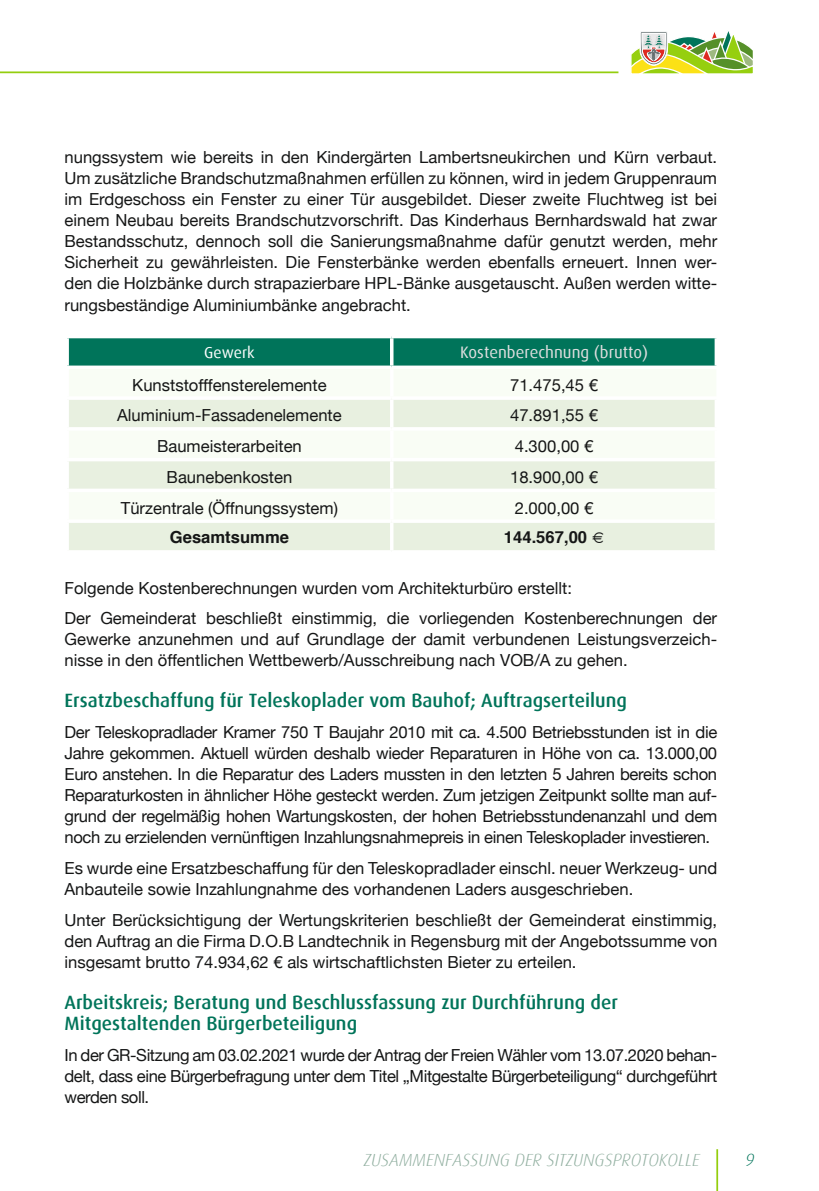
<style>
.page{position:relative;width:819px;height:1191px;background:#fff}
.page>*{position:absolute;margin:0;border:0;box-sizing:border-box;transform-origin:0 0}
.t1{font:500 19.25px/21px "Dax";color:#00745a}
.t2{font:italic 300 17.5px "Dax";color:#91afa0}
.t3{font:italic 300 17.5px "Dax";color:#00745a}
.t4{font:16.62px/21px "Helvetica Neue";color:#151616;text-align:justify}
.t5{font:16.62px "Dax";color:#dfdedf}
.t6{font:700 16.62px "Helvetica";color:#151616}
.t7{font:15.75px "Dax";color:#fff}
</style>
<div class="page">
<hr style="left:716px;top:1149px;width:2px;height:42px;background:#94ce0e">
<svg style="left:631px;top:31px;width:122px;height:43px"></svg>
<svg style="left:0;top:71px;width:619px;height:3px"></svg>
<div style="left:69px;top:338px;width:645px;height:27px;background:#00745a"></div>
<svg style="left:69px;top:400px;width:645px;height:150px;fill:#e8f0e0"></svg>
<svg style="left:67px;top:338px;width:2px;height:27px"></svg>
<hr style="left:390px;top:338px;width:3px;height:27px;background:#fff">
<svg style="left:714px;top:338px;width:3px;height:27px"></svg>
<svg style="left:67px;top:365px;width:325px;height:2px"></svg>
<svg style="left:392px;top:365px;width:325px;height:1px"></svg>
<hr style="left:390px;top:400px;width:3px;height:27px;background:#fff">
<svg style="left:714px;top:400px;width:1px;height:27px"></svg>
<hr style="left:65px;top:427px;width:327px;height:3px;background:#fff">
<hr style="left:392px;top:427px;width:326px;height:3px;background:#fff">
<hr style="left:390px;top:430px;width:3px;height:28px;background:#fff">
<hr style="left:65px;top:458px;width:327px;height:3px;background:#fff">
<hr style="left:392px;top:458px;width:326px;height:3px;background:#fff">
<hr style="left:390px;top:461px;width:3px;height:27px;background:#fff">
<svg style="left:714px;top:461px;width:1px;height:27px"></svg>
<svg style="left:69px;top:488px;width:323px;height:4px"></svg>
<svg style="left:392px;top:488px;width:323px;height:4px"></svg>
<hr style="left:390px;top:492px;width:3px;height:27px;background:#fff">
<hr style="left:65px;top:519px;width:327px;height:4px;background:#fff">
<hr style="left:392px;top:519px;width:326px;height:4px;background:#fff">
<hr style="left:390px;top:523px;width:3px;height:27px;background:#fff">
<svg style="left:714px;top:523px;width:1px;height:27px"></svg>
<p class="t4" style="left:64px;top:148px;width:654px">nungssystem wie bereits in den Kindergärten Lambertsneukirchen und Kürn verbaut.<br>Um zusätzliche Brandschutzmaßnahmen erfüllen zu können, wird in jedem Gruppenraum im Erdgeschoss ein Fenster zu einer Tür ausgebildet. Dieser zweite Fluchtweg ist bei einem Neubau bereits Brandschutzvorschrift. Das Kinderhaus Bernhardswald hat zwar Bestandsschutz, dennoch soll die Sanierungsmaßnahme dafür genutzt werden, mehr Sicherheit zu gewährleisten. Die Fensterbänke werden ebenfalls erneuert. Innen wer&shy;den die Holzbänke durch strapazierbare HPL-Bänke ausgetauscht. Außen werden witte&shy;rungsbeständige Aluminiumbänke angebracht.</p>
<p class="t7" style="left:204px;top:344px;width:52px">Gewerk</p>
<p class="t5" style="left:460px;top:343px;width:190px">Kostenberechnung (brutto)</p>
<p class="t4" style="left:132px;top:375px;width:196px">Kunststofffensterelemente</p>
<p class="t4" style="left:510px;top:375px;width:89px">71.475,45 €</p>
<p class="t4" style="left:117px;top:406px;width:226px">Aluminium-Fassadenelemente</p>
<p class="t4" style="left:510px;top:406px;width:89px">47.891,55 €</p>
<p class="t4" style="left:157px;top:437px;width:146px">Baumeisterarbeiten</p>
<p class="t4" style="left:514px;top:437px;width:80px">4.300,00 €</p>
<p class="t4" style="left:167px;top:467px;width:127px">Baunebenkosten</p>
<p class="t4" style="left:510px;top:467px;width:89px">18.900,00 €</p>
<p class="t4" style="left:121px;top:498px;width:219px">Türzentrale (Öffnungssystem)</p>
<p class="t4" style="left:514px;top:498px;width:80px">2.000,00 €</p>
<p class="t6" style="left:170px;top:522px;width:121px">Gesamtsumme</p>
<p class="t6" style="left:504px;top:522px;width:102px">144.567,00 €</p>
<p class="t4" style="left:64px;top:573px;width:654px;line-height:31px">Folgende Kostenberechnungen wurden vom Architekturbüro erstellt:<br>Der Gemeinderat beschließt einstimmig, die vorliegenden Kostenberechnungen der</p>
<p class="t4" style="left:64px;top:630px;width:654px">Gewerke anzunehmen und auf Grundlage der damit verbundenen Leistungsverzeich&shy;nisse in den öffentlichen Wettbewerb/Ausschreibung nach VOB/A zu gehen.</p>
<p class="t1" style="left:64px;top:690px;width:564px">Ersatzbeschaffung für Teleskoplader vom Bauhof; Auftragserteilung</p>
<p class="t4" style="left:64px;top:723px;width:654px">Der Teleskopradlader Kramer 750 T Baujahr 2010 mit ca. 4.500 Betriebsstunden ist in die Jahre gekommen. Aktuell würden deshalb wieder Reparaturen in Höhe von ca. 13.000,00<br>Euro anstehen. In die Reparatur des Laders mussten in den letzten 5 Jahren bereits schon Reparaturkosten in ähnlicher Höhe gesteckt werden. Zum jetzigen Zeitpunkt sollte man auf&shy;grund der regelmäßig hohen Wartungskosten, der hohen Betriebsstundenanzahl und dem noch zu erzielenden vernünftigen Inzahlungsnahmepreis in einen Teleskoplader investieren.</p>
<p class="t4" style="left:64px;top:858px;width:654px">Es wurde eine Ersatzbeschaffung für den Teleskopradlader einschl. neuer Werkzeug- und<br>Anbauteile sowie Inzahlungnahme des vorhandenen Laders ausgeschrieben.</p>
<p class="t4" style="left:64px;top:910px;width:654px">Unter Berücksichtigung der Wertungskriterien beschließt der Gemeinderat einstimmig, den Auftrag an die Firma D.O.B Landtechnik in Regensburg mit der Angebotssumme von insgesamt brutto 74.934,62 € als wirtschaftlichsten Bieter zu erteilen.</p>
<p class="t1" style="left:64px;top:992px;width:555px">Arbeitskreis; Beratung und Beschlussfassung zur Durchführung der<br>Mitgestaltenden Bürgerbeteiligung</p>
<p class="t4" style="left:64px;top:1045px;width:654px">In der GR-Sitzung am 03.02.2021 wurde der Antrag der Freien Wähler vom 13.07.2020 behan&shy;delt, dass eine Bürgerbefragung unter dem Titel „Mitgestalte Bürgerbeteiligung“ durchgeführt werden soll.</p>
<p class="t2" style="left:364px;top:1150px;width:337px">ZUSAMMENFASSUNG DER SITZUNGSPROTOKOLLE</p>
<p class="t3" style="left:745px;top:1150px;width:10px">9</p>
</div>
